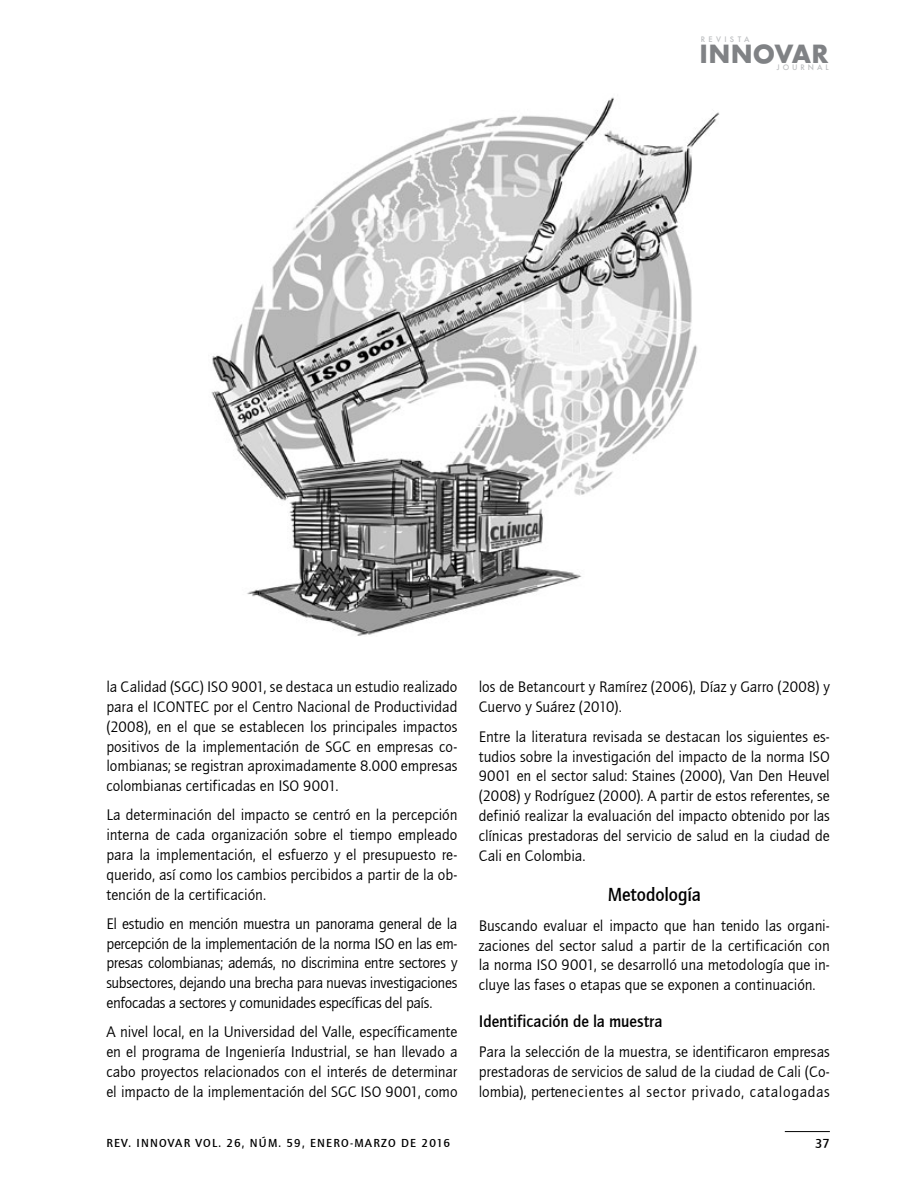
<style>
.page{position:relative;width:915px;height:1191px;background:#fff}
.page>*{position:absolute;margin:0;border:0;box-sizing:border-box;transform-origin:0 0}
.t1{font:700 27.3px "Futura TEE";letter-spacing:.005em;color:#808285}
._8_titulo1{font:19.5px "Quay Sans Md ITCTT";letter-spacing:-.005em;color:#000;scale:.95 1}
._9_titulo2{font:17.25px "Quay Sans Md ITCTT";letter-spacing:-.005em;color:#000;scale:.95 1}
._1_textoESPAÑOL{font:15.75px/19.8px "Quay Sans ITCTT Book";color:#000;text-align:justify}
._0_página{font:13.5px "Quay Sans Md ITCTT";color:#000}
.t2{font:12px "Quay Sans Md ITCTT";letter-spacing:.1em;color:#000}
.t3{font:500 8.25px "Futura TEE";letter-spacing:.36em;color:#bcbec0}
.t4{font:500 8.25px "Futura TEE";letter-spacing:.4em;color:#bcbec0}
</style>
<div class="page">
<hr style="left:784px;top:1131px;width:45px;height:1px;background:#000">
<img style="left:211px;top:97px;width:509px;height:539px">
<p class="t4" style="left:700px;top:34px;width:50px">REVISTA</p>
<h1 class="t1" style="left:699px;top:37px;width:130px">INNOVAR</h1>
<p class="t3" style="left:776px;top:62px;width:53px">JOURNAL</p>
<p class="_1_textoESPAÑOL" style="left:106px;top:677px;width:352px">la Calidad (SGC) ISO 9001, se destaca un estudio realizado para el ICONTEC por el Centro Nacional de Productividad (2008), en el que se establecen los principales impactos positivos de la implementación de SGC en empresas co&shy;lombianas; se registran aproximadamente 8.000 empresas colombianas certificadas en ISO 9001.</p>
<p class="_1_textoESPAÑOL" style="left:106px;top:805px;width:352px">La determinación del impacto se centró en la percepción interna de cada organización sobre el tiempo empleado para la implementación, el esfuerzo y el presupuesto re&shy;querido, así como los cambios percibidos a partir de la ob&shy;tención de la certificación.</p>
<p class="_1_textoESPAÑOL" style="left:106px;top:914px;width:352px">El estudio en mención muestra un panorama general de la percepción de la implementación de la norma ISO en las em&shy;presas colombianas; además, no discrimina entre sectores y subsectores, dejando una brecha para nuevas investigaciones enfocadas a sectores y comunidades específicas del país.</p>
<p class="_1_textoESPAÑOL" style="left:106px;top:1022px;width:352px">A nivel local, en la Universidad del Valle, específicamente en el programa de Ingeniería Industrial, se han llevado a cabo proyectos relacionados con el interés de determinar el impacto de la implementación del SGC ISO 9001, como</p>
<p class="_1_textoESPAÑOL" style="left:478px;top:677px;width:352px">los de Betancourt y Ramírez (2006), Díaz y Garro (2008) y<br>Cuervo y Suárez (2010).</p>
<p class="_1_textoESPAÑOL" style="left:478px;top:726px;width:352px">Entre la literatura revisada se destacan los siguientes es&shy;tudios sobre la investigación del impacto de la norma ISO 9001 en el sector salud: Staines (2000), Van Den Heuvel (2008) y Rodríguez (2000). A partir de estos referentes, se definió realizar la evaluación del impacto obtenido por las clínicas prestadoras del servicio de salud en la ciudad de Cali en Colombia.</p>
<p class="_8_titulo1" style="left:607px;top:883px;width:100px">Metodología</p>
<p class="_1_textoESPAÑOL" style="left:478px;top:915px;width:352px">Buscando evaluar el impacto que han tenido las organi&shy;zaciones del sector salud a partir de la certificación con la norma ISO 9001, se desarrolló una metodología que in&shy;cluye las fases o etapas que se exponen a continuación.</p>
<p class="_9_titulo2" style="left:478px;top:1011px;width:195px">Identificación de la muestra</p>
<p class="_1_textoESPAÑOL" style="left:478px;top:1041px;width:352px">Para la selección de la muestra, se identificaron empresas prestadoras de servicios de salud de la ciudad de Cali (Co&shy;lombia), pertenecientes al sector privado, catalogadas</p>
<p class="t2" style="left:106px;top:1136px;width:345px">REV. INNOVAR VOL. 26, NÚM. 59, ENERO-MARZO DE 2016</p>
<p class="_0_página" style="left:814px;top:1136px;width:16px">37</p>
</div>
